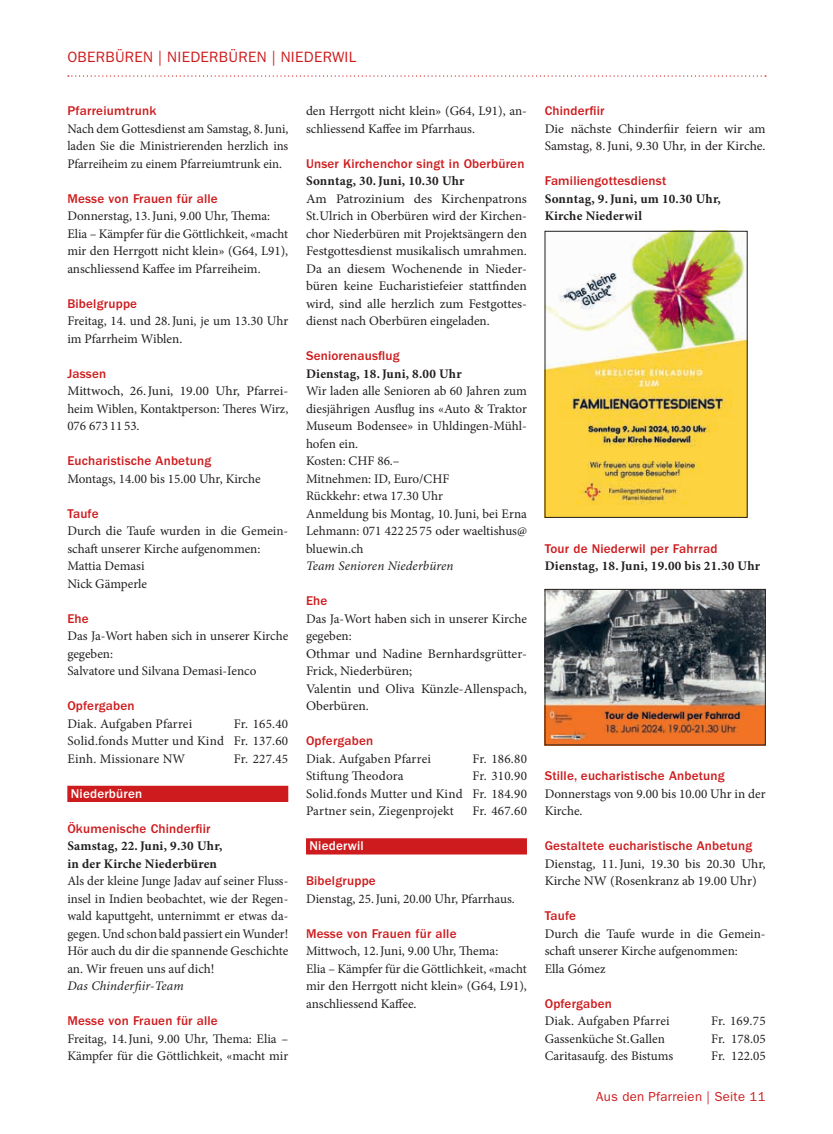
<style>
.page{position:relative;width:833px;height:1134px;background:#fff}
.page>*{position:absolute;margin:0;border:0;box-sizing:border-box;transform-origin:0 0}
.t1{font:15px "ITC Franklin Gothic Std";letter-spacing:.02em;color:#ce1b1d}
.t2{font:13.12px/17.5px "Minion Pro";color:#231f20}
.t3{font:500 13.12px "ITC Franklin Gothic Std";letter-spacing:.015em;color:#ce1b1d}
.t4{font:13.12px/17.5px "Minion Pro";color:#231f20;text-align:justify;scale:1.05 1}
.t5{font:700 13.12px/17.5px "Minion Pro";letter-spacing:.015em;color:#231f20}
.t6{font:13.12px/17.5px "Minion Pro";color:#231f20;text-align:justify;scale:1.04 1}
.t7{font:italic 13.12px "Minion Pro";letter-spacing:.01em;color:#231f20}
.t8{font:13.12px "ITC Franklin Gothic Std";letter-spacing:.02em;color:#ce1b1d}
.t9{font:500 13.12px "ITC Franklin Gothic Std";letter-spacing:.015em;color:#fff}
</style>
<div class="page">
<svg style="left:68px;top:75px;width:698px;height:2px"></svg>
<div style="left:67px;top:786px;width:221px;height:16px;background:#ce1b1d"></div>
<div style="left:306px;top:838px;width:221px;height:16px;background:#ce1b1d"></div>
<img style="left:546px;top:233px;width:199px;height:283px">
<div style="left:544px;top:231px;width:203px;height:287px;border:1px solid #231f20"></div>
<img style="left:546px;top:591px;width:217px;height:152px">
<div style="left:544px;top:589px;width:221px;height:156px;border:1px solid #231f20"></div>
<p class="t1" style="left:67px;top:48px;width:290px">OBERBÜREN | NIEDERBÜREN | NIEDERWIL</p>
<p class="t3" style="left:67px;top:103px;width:91px">Pfarreiumtrunk</p>
<p class="t2" style="left:67px;top:120px;width:222px;text-align:justify">Nach dem Gottesdienst am Samstag, 8.Juni, laden Sie die Ministrierenden herzlich ins Pfarreiheim zu einem Pfarreiumtrunk ein.</p>
<p class="t3" style="left:67px;top:191px;width:152px">Messe von Frauen für alle</p>
<p class="t2" style="left:67px;top:207px;width:222px">Donnerstag, 13.Juni, 9.00 Uhr, Thema:<br>Elia – Kämpfer für die Göttlichkeit, «macht mir den Herrgott nicht klein» (G64, L91), anschliessend Kaffee im Pfarreiheim.</p>
<p class="t3" style="left:67px;top:296px;width:71px">Bibelgruppe</p>
<p class="t2" style="left:67px;top:312px;width:222px">Freitag, 14. und 28.Juni, je um 13.30 Uhr im Pfarrheim Wiblen.</p>
<p class="t3" style="left:67px;top:366px;width:40px">Jassen</p>
<p class="t6" style="left:67px;top:382px;width:214px">Mittwoch, 26.Juni, 19.00 Uhr, Pfarrei&shy;heim Wiblen, Kontaktperson: Theres Wirz, 076 673 11 53.</p>
<p class="t3" style="left:67px;top:453px;width:145px">Eucharistische Anbetung</p>
<p class="t2" style="left:67px;top:470px;width:195px">Montags, 14.00 bis 15.00 Uhr, Kirche</p>
<p class="t3" style="left:67px;top:506px;width:33px">Taufe</p>
<p class="t2" style="left:67px;top:522px;width:222px">Durch die Taufe wurden in die Gemein&shy;schaft unserer Kirche aufgenommen:<br>Mattia Demasi<br>Nick Gämperle</p>
<p class="t3" style="left:67px;top:611px;width:23px">Ehe</p>
<p class="t2" style="left:67px;top:627px;width:222px">Das Ja-Wort haben sich in unserer Kirche gegeben:<br>Salvatore und Silvana Demasi-Ienco</p>
<p class="t3" style="left:67px;top:698px;width:69px">Opfergaben</p>
<p class="t2" style="left:67px;top:715px;width:126px">Diak. Aufgaben Pfarrei</p>
<p class="t2" style="left:67px;top:715px;width:222px;text-align:justify;text-indent:167px">Fr. 165.40<br>Solid.fonds Mutter und Kind Fr. 137.60<br>Einh. Missionare NW</p>
<p class="t2" style="left:234px;top:750px;width:56px">Fr. 227.45</p>
<p class="t9" style="left:71px;top:786px;width:73px">Niederbüren</p>
<p class="t3" style="left:67px;top:821px;width:145px">Ökumenische Chinderfiir</p>
<p class="t5" style="left:67px;top:838px;width:156px">Samstag, 22.Juni, 9.30 Uhr, in der Kirche Niederbüren</p>
<p class="t2" style="left:67px;top:872px;width:222px;text-align:justify">Als der kleine Junge Jadav auf seiner Fluss&shy;insel in Indien beobachtet, wie der Regen&shy;wald kaputtgeht, unternimmt er etwas da&shy;gegen. Und schon bald passiert ein Wunder!<br>Hör auch du dir die spannende Geschichte an. Wir freuen uns auf dich!</p>
<p class="t7" style="left:67px;top:978px;width:118px">Das Chinderfiir-Team</p>
<p class="t3" style="left:67px;top:1013px;width:152px">Messe von Frauen für alle</p>
<p class="t2" style="left:67px;top:1030px;width:222px">Freitag, 14.Juni, 9.00 Uhr, Thema: Elia –<br>Kämpfer für die Göttlichkeit, «macht mir</p>
<p class="t2" style="left:306px;top:102px;width:222px">den Herrgott nicht klein» (G64, L91), an&shy;schliessend Kaffee im Pfarrhaus.</p>
<p class="t3" style="left:306px;top:156px;width:220px">Unser Kirchenchor singt in Oberbüren</p>
<p class="t5" style="left:306px;top:173px;width:160px">Sonntag, 30.Juni, 10.30 Uhr</p>
<p class="t4" style="left:306px;top:190px;width:212px">Am Patrozinium des Kirchenpatrons St.Ulrich in Oberbüren wird der Kirchen&shy;chor Niederbüren mit Projektsängern den Festgottesdienst musikalisch umrahmen.<br>Da an diesem Wochenende in Nieder&shy;büren keine Eucharistiefeier stattfinden wird, sind alle herzlich zum Festgottes&shy;dienst nach Oberbüren eingeladen.</p>
<p class="t3" style="left:306px;top:348px;width:95px">Seniorenausflug</p>
<p class="t5" style="left:306px;top:365px;width:157px">Dienstag, 18.Juni, 8.00 Uhr</p>
<p class="t2" style="left:306px;top:382px;width:222px">Wir laden alle Senioren ab 60 Jahren zum diesjährigen Ausflug ins «Auto &amp; Traktor<br>Museum Bodensee» in Uhldingen-Mühl&shy;hofen ein.<br>Kosten: CHF 86.–<br>Mitnehmen: ID, Euro/CHF<br>Rückkehr: etwa 17.30 Uhr<br>Anmeldung bis Montag, 10.Juni, bei Erna<br>Lehmann: 071 422 25 75 oder waeltishus@ bluewin.ch</p>
<p class="t7" style="left:306px;top:558px;width:149px">Team Senioren Niederbüren</p>
<p class="t3" style="left:306px;top:593px;width:23px">Ehe</p>
<p class="t2" style="left:306px;top:610px;width:222px">Das Ja-Wort haben sich in unserer Kirche gegeben:<br>Othmar und Nadine Bernhardsgrütter-<br>Frick, Niederbüren;<br>Valentin und Oliva Künzle-Allenspach,<br>Oberbüren.</p>
<p class="t3" style="left:306px;top:733px;width:69px">Opfergaben</p>
<p class="t2" style="left:306px;top:750px;width:126px">Diak. Aufgaben Pfarrei</p>
<p class="t2" style="left:472px;top:750px;width:56px">Fr. 186.80</p>
<p class="t2" style="left:306px;top:767px;width:99px">Stiftung Theodora</p>
<p class="t2" style="left:306px;top:767px;width:222px;text-align:justify;text-indent:167px">Fr. 310.90<br>Solid.fonds Mutter und Kind Fr. 184.90<br>Partner sein, Ziegenprojekt</p>
<p class="t2" style="left:472px;top:802px;width:56px">Fr. 467.60</p>
<p class="t9" style="left:309px;top:838px;width:56px">Niederwil</p>
<p class="t3" style="left:306px;top:873px;width:71px">Bibelgruppe</p>
<p class="t2" style="left:306px;top:890px;width:210px">Dienstag, 25.Juni, 20.00 Uhr, Pfarrhaus.</p>
<p class="t3" style="left:306px;top:926px;width:152px">Messe von Frauen für alle</p>
<p class="t2" style="left:306px;top:942px;width:222px">Mittwoch, 12.Juni, 9.00 Uhr, Thema:<br>Elia – Kämpfer für die Göttlichkeit, «macht mir den Herrgott nicht klein» (G64, L91), anschliessend Kaffee.</p>
<p class="t3" style="left:544px;top:103px;width:61px">Chinderfiir</p>
<p class="t2" style="left:544px;top:120px;width:222px">Die nächste Chinderfiir feiern wir am<br>Samstag, 8.Juni, 9.30 Uhr, in der Kirche.</p>
<p class="t3" style="left:544px;top:173px;width:123px">Familiengottesdienst</p>
<p class="t5" style="left:544px;top:190px;width:178px">Sonntag, 9.Juni, um 10.30 Uhr,<br>Kirche Niederwil</p>
<p class="t3" style="left:544px;top:541px;width:174px">Tour de Niederwil per Fahrrad</p>
<p class="t5" style="left:544px;top:558px;width:217px">Dienstag, 18.Juni, 19.00 bis 21.30 Uhr</p>
<p class="t3" style="left:544px;top:768px;width:181px">Stille, eucharistische Anbetung</p>
<p class="t2" style="left:544px;top:785px;width:222px">Donnerstags von 9.00 bis 10.00 Uhr in der<br>Kirche.</p>
<p class="t3" style="left:544px;top:838px;width:209px">Gestaltete eucharistische Anbetung</p>
<p class="t2" style="left:544px;top:855px;width:222px">Dienstag, 11.Juni, 19.30 bis 20.30 Uhr,<br>Kirche NW (Rosenkranz ab 19.00 Uhr)</p>
<p class="t3" style="left:544px;top:908px;width:33px">Taufe</p>
<p class="t2" style="left:544px;top:925px;width:222px">Durch die Taufe wurde in die Gemein&shy;schaft unserer Kirche aufgenommen:<br>Ella Gómez</p>
<p class="t3" style="left:544px;top:996px;width:69px">Opfergaben</p>
<p class="t2" style="left:544px;top:1012px;width:126px">Diak. Aufgaben Pfarrei</p>
<p class="t2" style="left:711px;top:1012px;width:56px">Fr. 169.75</p>
<p class="t2" style="left:544px;top:1030px;width:122px">Gassenküche St.Gallen</p>
<p class="t2" style="left:711px;top:1030px;width:56px">Fr. 178.05</p>
<p class="t2" style="left:544px;top:1047px;width:130px">Caritasaufg. des Bistums</p>
<p class="t2" style="left:711px;top:1047px;width:56px">Fr. 122.05</p>
<p class="t8" style="left:596px;top:1089px;width:171px">Aus den Pfarreien | Seite 11</p>
</div>
